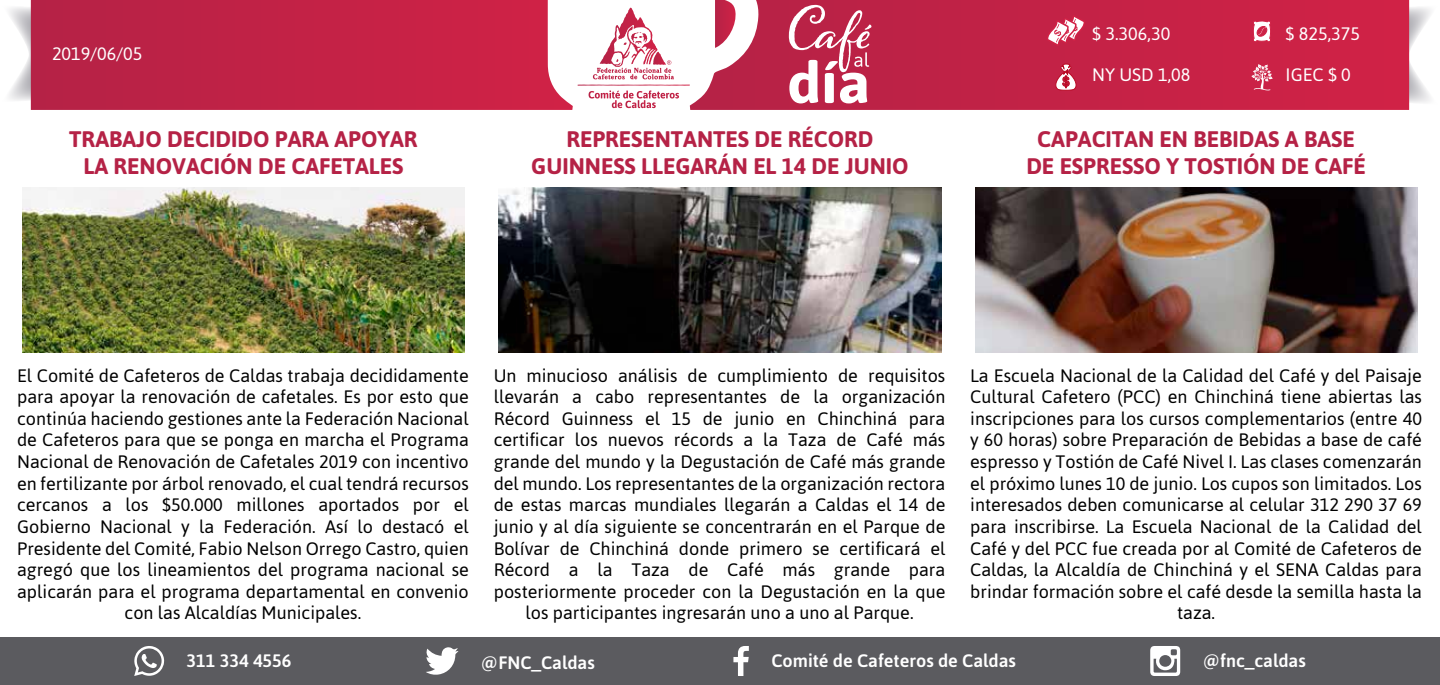
<style>
.page{position:relative;width:1440px;height:685px;background:#fff}
.page>*{position:absolute;margin:0;border:0;box-sizing:border-box;transform-origin:0 0}
.t1{font:700 22.5px/27px "Asap";color:#b52246;text-align:center}
.t2{font:18px/21.6px "Asap";color:#000;text-align:center}
.t3{font:500 18px "Asap";color:#fff}
.t4{font:18px "Asap";color:#fff}
</style>
<div class="page">
<svg style="left:9px;top:4px;width:22px;height:99px"></svg>
<svg style="left:1409px;top:4px;width:22px;height:101px"></svg>
<svg style="left:31px;top:0;width:542px;height:110px;background:#c42a4d"></svg>
<svg style="left:690px;top:0;width:719px;height:110px;background:#c82f51"></svg>
<svg style="left:577px;top:8px;width:113px;height:100px"></svg>
<div style="left:0;top:636px;width:1440px;height:48px;background:#5b5b5f"></div>
<svg style="left:426px;top:647px;width:32px;height:27px"></svg>
<svg style="left:733px;top:646px;width:16px;height:29px"></svg>
<svg style="left:1150px;top:646px;width:30px;height:29px"></svg>
<svg style="left:134px;top:646px;width:30px;height:29px"></svg>
<svg style="left:789px;top:5px;width:82px;height:98px"></svg>
<img style="left:499px;top:187px;width:442px;height:165px">
<img style="left:975px;top:187px;width:443px;height:165px">
<img style="left:22px;top:187px;width:443px;height:165px">
<svg style="left:1253px;top:20px;width:18px;height:22px"></svg>
<svg style="left:1055px;top:64px;width:21px;height:28px"></svg>
<svg style="left:1047px;top:15px;width:38px;height:31px"></svg>
<svg style="left:1251px;top:64px;width:22px;height:26px"></svg>
<p class="t4" style="left:52px;top:42px;width:92px">2019/06/05</p>
<p class="t1" style="left:69px;top:125px;width:350px">TRABAJO DECIDIDO PARA APOYAR<br>LA RENOVACIÓN DE CAFETALES</p>
<p class="t4" style="left:1092px;top:22px;width:80px">$ 3.306,30</p>
<p class="t4" style="left:1092px;top:62px;width:100px">NY USD 1,08</p>
<p class="t4" style="left:1286px;top:22px;width:76px">$ 825,375</p>
<p class="t4" style="left:1286px;top:62px;width:67px">IGEC $ 0</p>
<p class="t1" style="left:531px;top:125px;width:379px">REPRESENTANTES DE RÉCORD<br>GUINNESS LLEGARÁN EL 14 DE JUNIO</p>
<p class="t1" style="left:1026px;top:125px;width:341px">CAPACITAN EN BEBIDAS A BASE<br>DE ESPRESSO Y TOSTIÓN DE CAFÉ</p>
<p class="t2" style="left:17px;top:363px;width:453px">El Comité de Cafeteros de Caldas trabaja decididamente para apoyar la renovación de cafetales. Es por esto que continúa haciendo gestiones ante la Federación Nacional de Cafeteros para que se ponga en marcha el Programa Nacional de Renovación de Cafetales 2019 con incentivo en fertilizante por árbol renovado, el cual tendrá recursos cercanos a los $50.000 millones aportados por el Gobierno Nacional y la Federación. Así lo destacó el Presidente del Comité, Fabio Nelson Orrego Castro, quien agregó que los lineamientos del programa nacional se aplicarán para el programa departamental en convenio con las Alcaldías Municipales.</p>
<p class="t2" style="left:494px;top:363px;width:453px">Un minucioso análisis de cumplimiento de requisitos llevarán a cabo representantes de la organización Récord Guinness el 15 de junio en Chinchiná para certificar los nuevos récords a la Taza de Café más grande del mundo y la Degustación de Café más grande del mundo. Los representantes de la organización rectora de estas marcas mundiales llegarán a Caldas el 14 de junio y al día siguiente se concentrarán en el Parque de Bolívar de Chinchiná donde primero se certificará el Récord a la Taza de Café más grande para posteriormente proceder con la Degustación en la que los participantes ingresarán uno a uno al Parque.</p>
<p class="t2" style="left:970px;top:363px;width:453px">La Escuela Nacional de la Calidad del Café y del Paisaje Cultural Cafetero (PCC) en Chinchiná tiene abiertas las inscripciones para los cursos complementarios (entre 40 y 60 horas) sobre Preparación de Bebidas a base de café espresso y Tostión de Café Nivel I. Las clases comenzarán el próximo lunes 10 de junio. Los cupos son limitados. Los interesados deben comunicarse al celular 312 290 37 69 para inscribirse. La Escuela Nacional de la Calidad del Café y del PCC fue creada por al Comité de Cafeteros de Caldas, la Alcaldía de Chinchiná y el SENA Caldas para brindar formación sobre el café desde la semilla hasta la taza.</p>
<p class="t3" style="left:187px;top:648px;width:106px">311 334 4556</p>
<p class="t3" style="left:481px;top:650px;width:115px">@FNC_Caldas</p>
<p class="t3" style="left:771px;top:648px;width:246px">Comité de Cafeteros de Caldas</p>
<p class="t3" style="left:1203px;top:647px;width:105px">@fnc_caldas</p>
</div>
